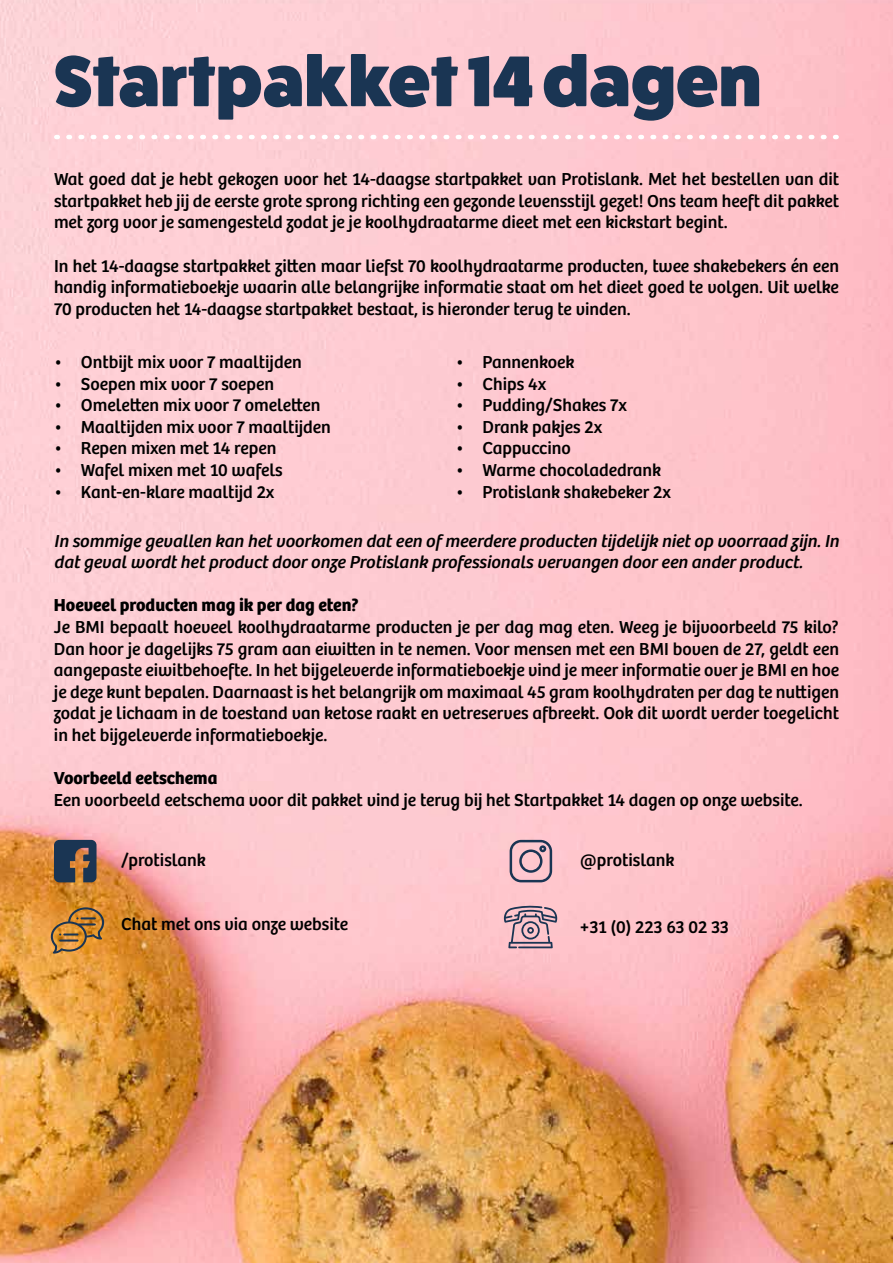
<style>
.page{position:relative;width:893px;height:1263px;background:#fff}
.page>*{position:absolute;margin:0;border:0;box-sizing:border-box;transform-origin:0 0}
.t1{font:800 72px "Fat Frank";color:#1a3553}
.t2{font:18px/21.6px "Bree";color:#000;text-align:justify}
.t3{font:italic 18px/21.6px "Bree";color:#000}
.t4{font:700 18px "Bree";color:#000}
</style>
<div class="page">
<img style="left:0;top:0;width:893px;height:1263px">
<svg style="left:56px;top:135px;width:781px;height:4px"></svg>
<svg style="left:54px;top:840px;width:43px;height:42px"></svg>
<svg style="left:510px;top:840px;width:42px;height:42px"></svg>
<svg style="left:504px;top:905px;width:53px;height:43px"></svg>
<svg style="left:51px;top:907px;width:53px;height:47px"></svg>
<h1 class="t1" style="left:54px;top:41px;width:709px">Startpakket 14 dagen</h1>
<p class="t2" style="left:54px;top:169px;width:786px">Wat goed dat je hebt gekozen voor het 14-daagse startpakket van Protislank. Met het bestellen van dit startpakket heb jij de eerste grote sprong richting een gezonde levensstijl gezet! Ons team heeft dit pakket met zorg voor je samengesteld zodat je je koolhydraatarme dieet met een kickstart begint.</p>
<p class="t2" style="left:54px;top:255px;width:787px">In het 14-daagse startpakket zitten maar liefst 70 koolhydraatarme producten, twee shakebekers én een handig informatieboekje waarin alle belangrijke informatie staat om het dieet goed te volgen. Uit welke 70 producten het 14-daagse startpakket bestaat, is hieronder terug te vinden.</p>
<p class="t2" style="left:54px;top:351px;width:249px">• Ontbijt mix voor 7 maaltijden</p>
<p class="t2" style="left:54px;top:373px;width:222px">• Soepen mix voor 7 soepen</p>
<p class="t2" style="left:54px;top:395px;width:268px">• Omeletten mix voor 7 omeletten</p>
<p class="t2" style="left:54px;top:416px;width:278px">• Maaltijden mix voor 7 maaltijden</p>
<p class="t2" style="left:54px;top:438px;width:224px">• Repen mixen met 14 repen</p>
<p class="t2" style="left:54px;top:459px;width:230px">• Wafel mixen met 10 wafels</p>
<p class="t2" style="left:54px;top:481px;width:222px">• Kant-en-klare maaltijd 2x</p>
<p class="t2" style="left:455px;top:351px;width:120px">• Pannenkoek</p>
<p class="t2" style="left:455px;top:373px;width:92px">• Chips 4x</p>
<p class="t2" style="left:455px;top:395px;width:173px">• Pudding/Shakes 7x</p>
<p class="t2" style="left:455px;top:416px;width:148px">• Drank pakjes 2x</p>
<p class="t2" style="left:455px;top:438px;width:117px">• Cappuccino</p>
<p class="t2" style="left:455px;top:459px;width:207px">• Warme chocoladedrank</p>
<p class="t2" style="left:455px;top:481px;width:217px">• Protislank shakebeker 2x</p>
<p class="t3" style="left:54px;top:530px;width:786px">In sommige gevallen kan het voorkomen dat een of meerdere producten tijdelijk niet op voorraad zijn. In dat geval wordt het product door onze Protislank professionals vervangen door een ander product.</p>
<p class="t4" style="left:54px;top:595px;width:306px">Hoeveel producten mag ik per dag eten?</p>
<p class="t2" style="left:54px;top:616px;width:787px">Je BMI bepaalt hoeveel koolhydraatarme producten je per dag mag eten. Weeg je bijvoorbeeld 75 kilo?<br>Dan hoor je dagelijks 75 gram aan eiwitten in te nemen. Voor mensen met een BMI boven de 27, geldt een aangepaste eiwitbehoefte. In het bijgeleverde informatieboekje vind je meer informatie over je BMI en hoe je deze kunt bepalen. Daarnaast is het belangrijk om maximaal 45 gram koolhydraten per dag te nuttigen zodat je lichaam in de toestand van ketose raakt en vetreserves afbreekt. Ook dit wordt verder toegelicht in het bijgeleverde informatieboekje.</p>
<p class="t4" style="left:54px;top:767px;width:165px">Voorbeeld eetschema</p>
<p class="t2" style="left:54px;top:789px;width:750px">Een voorbeeld eetschema voor dit pakket vind je terug bij het Startpakket 14 dagen op onze website.</p>
<p class="t2" style="left:121px;top:849px;width:86px">/protislank</p>
<p class="t2" style="left:121px;top:914px;width:228px">Chat met ons via onze website</p>
<p class="t2" style="left:580px;top:849px;width:96px">@protislank</p>
<p class="t2" style="left:580px;top:916px;width:151px">+31 (0) 223 63 02 33</p>
</div>
